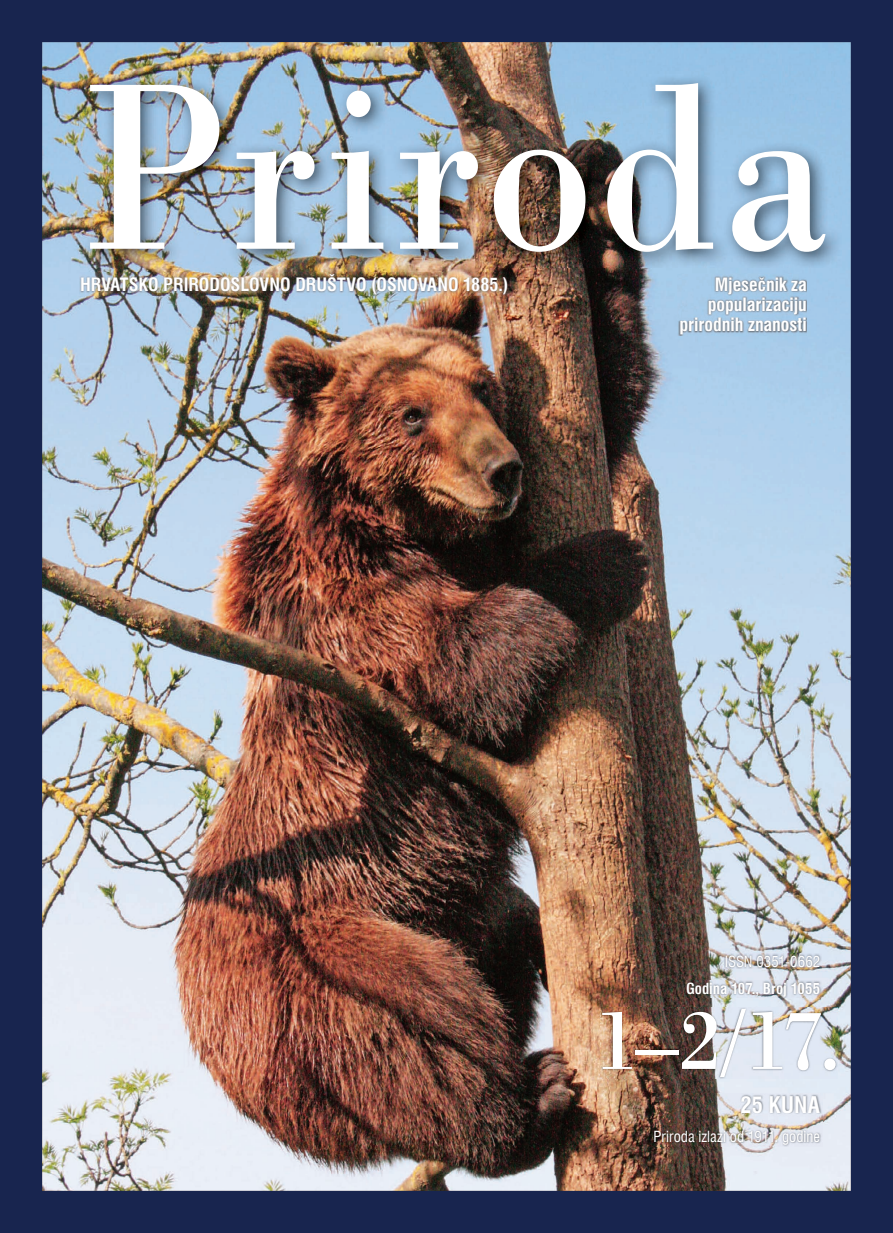
<style>
.page{position:relative;width:893px;height:1233px;background:#fff}
.page>*{position:absolute;margin:0;border:0;box-sizing:border-box;transform-origin:0 0}
.t1{font:250.2px "Bodoni";letter-spacing:.015em;color:#fff;scale:.91 1}
.t2{font:88.35px "Bodoni BT";color:#fff}
.t3{font:700 condensed 22.5px "Swiss 721 BT";letter-spacing:.005em;color:#fff}
.t4{font:700 condensed 18px/20.2px "Swiss 721 BT";color:#fff;text-align:right}
.t5{font:condensed 15px "Swiss 721 BT";color:#fff}
.t6{font:700 condensed 15px "Swiss 721 BT";letter-spacing:-.005em;color:#fff}
</style>
<div class="page">
<div style="left:0;top:0;width:892px;height:1232px;background:linear-gradient(to right,#1b2851,#1c2851)"></div>
<img style="left:42px;top:42px;width:808px;height:1148px">
<img style="left:79px;top:273px;width:429px;height:23px">
<img style="left:676px;top:275px;width:130px;height:60px">
<img style="left:684px;top:980px;width:137px;height:17px">
<img style="left:652px;top:1093px;width:169px;height:53px">
<img style="left:723px;top:953px;width:98px;height:15px">
<img style="left:600px;top:1007px;width:237px;height:71px">
<img style="left:79px;top:72px;width:762px;height:196px">
<h1 class="t1" style="left:79px;top:19px;width:829px">Priroda</h1>
<p class="t4" style="left:80px;top:274px;width:429px">HRVATSKO PRIRODOSLOVNO DRU[TVO (OSNOVANO 1885.)</p>
<p class="t4" style="left:679px;top:274px;width:129px">Mjese~nik za popularizaciju prirodnih znanosti</p>
<p class="t5" style="left:724px;top:952px;width:97px">ISSN 0351-0662</p>
<p class="t6" style="left:685px;top:979px;width:135px">Godina 107., Broj 1055</p>
<h2 class="t2" style="left:594px;top:984px;width:248px">1–2/17.</h2>
<p class="t3" style="left:740px;top:1090px;width:81px">25 KUNA</p>
<p class="t5" style="left:653px;top:1127px;width:168px">Priroda izlazi od 1911. godine</p>
</div>
